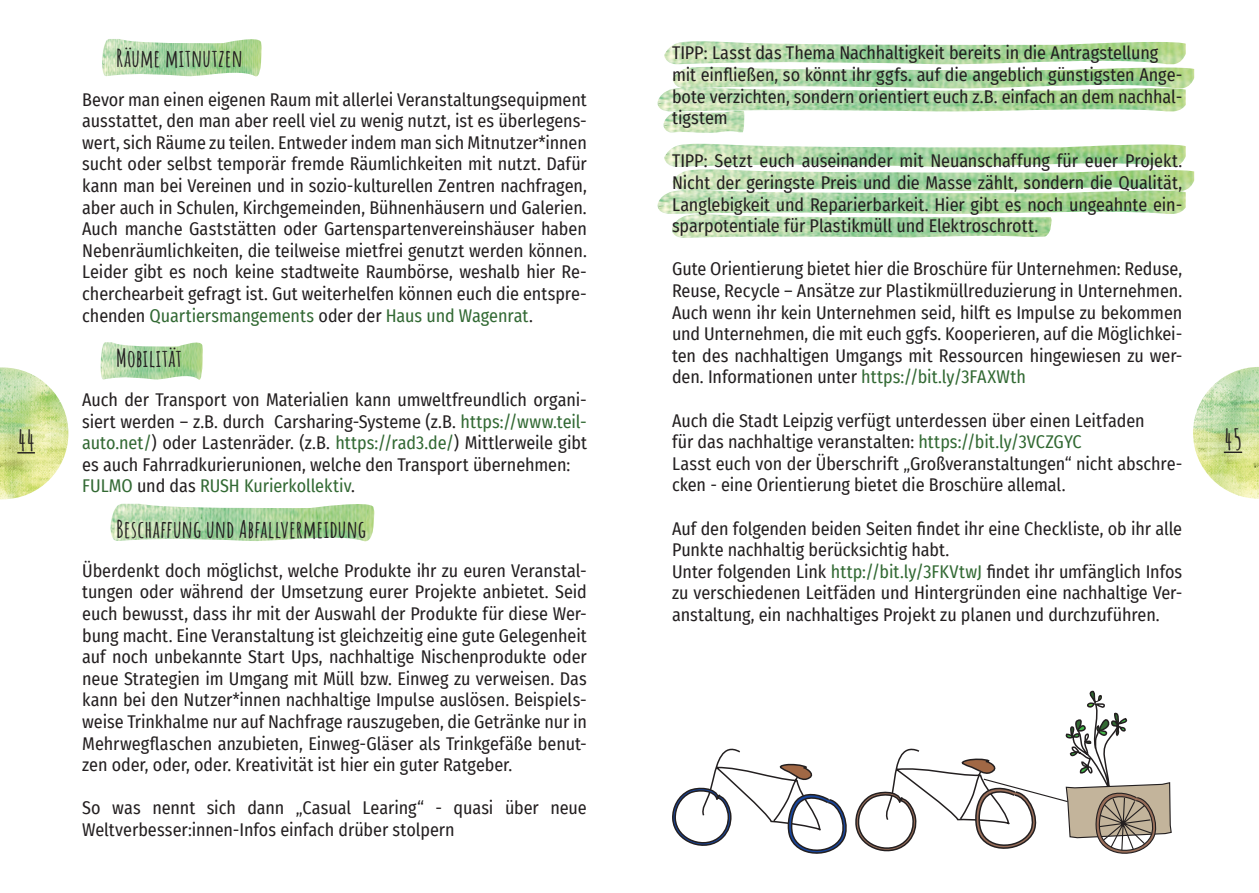
<style>
.page{position:relative;width:1259px;height:893px;background:#fff}
.page>*{position:absolute;margin:0;border:0;box-sizing:border-box;transform-origin:0 0}
.t1{font:700 28.5px "Amatic SC";color:#231f20}
.t2{font:700 24px "Amatic SC";letter-spacing:.005em;color:#231f20}
.t3{font:18px/21.6px "Fira Sans Condensed";letter-spacing:-.005em;color:#231f20}
.s1{color:#326933}
</style>
<div class="page">
<img style="left:102px;top:39px;width:159px;height:38px">
<img style="left:110px;top:504px;width:264px;height:38px">
<img style="left:100px;top:342px;width:103px;height:38px">
<img style="left:664px;top:41px;width:521px;height:23px">
<img style="left:672px;top:67px;width:522px;height:21px">
<img style="left:657px;top:87px;width:528px;height:24px">
<img style="left:663px;top:110px;width:81px;height:23px">
<img style="left:672px;top:214px;width:380px;height:24px">
<img style="left:664px;top:144px;width:521px;height:23px">
<img style="left:672px;top:169px;width:522px;height:21px">
<img style="left:657px;top:190px;width:528px;height:24px">
<img style="left:1193px;top:367px;width:66px;height:132px">
<img style="left:0;top:367px;width:68px;height:132px">
<svg style="left:17px;top:452px;width:18px;height:1px"></svg>
<svg style="left:1223px;top:452px;width:19px;height:1px"></svg>
<svg style="left:672px;top:690px;width:500px;height:164px"></svg>
<p class="t3" style="left:672px;top:42px;width:512px">TIPP: Lasst das Thema Nachhaltigkeit bereits in die Antragstellung mit einfließen, so könnt ihr ggfs. auf die angeblich günstigsten Ange&shy;bote verzichten, sondern orientiert euch z.B. einfach an dem nachhal&shy;tigstem</p>
<p class="t3" style="left:672px;top:150px;width:512px;text-align:justify">TIPP: Setzt euch auseinander mit Neuanschaffung für euer Projekt.<br>Nicht der geringste Preis und die Masse zählt, sondern die Qualität, Langlebigkeit und Reparierbarkeit. Hier gibt es noch ungeahnte ein&shy;sparpotentiale für Plastikmüll und Elektroschrott.</p>
<p class="t3" style="left:672px;top:258px;width:512px;text-align:justify">Gute Orientierung bietet hier die Broschüre für Unternehmen: Reduse, Reuse, Recycle – Ansätze zur Plastikmüllreduzierung in Unternehmen.<br>Auch wenn ihr kein Unternehmen seid, hilft es Impulse zu bekommen und Unternehmen, die mit euch ggfs. Kooperieren, auf die Möglichkei&shy;ten des nachhaltigen Umgangs mit Ressourcen hingewiesen zu wer&shy;den. Informationen unter <span class="s1">https://bit.ly/3FAXWth</span></p>
<p class="t3" style="left:672px;top:409px;width:512px">Auch die Stadt Leipzig verfügt unterdessen über einen Leitfaden<br>für das nachhaltige veranstalten: <span class="s1">https://bit.ly/3VCZGYC<br></span>Lasst euch von der Überschrift „Großveranstaltungen“ nicht abschre&shy;cken - eine Orientierung bietet die Broschüre allemal.</p>
<p class="t3" style="left:672px;top:517px;width:512px">Auf den folgenden beiden Seiten findet ihr eine Checkliste, ob ihr alle Punkte nachhaltig berücksichtig habt.<br>Unter folgenden Link <span class="s1">http://bit.ly/3FKVtwJ</span> findet ihr umfänglich Infos zu verschiedenen Leitfäden und Hintergründen eine nachhaltige Ver&shy;anstaltung, ein nachhaltiges Projekt zu planen und durchzuführen.</p>
<h2 class="t2" style="left:116px;top:40px;width:128px">Räume mitnutzen</h2>
<p class="t3" style="left:82px;top:88px;width:506px;text-align:justify">Bevor man einen eigenen Raum mit allerlei Veranstaltungsequipment ausstattet, den man aber reell viel zu wenig nutzt, ist es überlegens&shy;wert, sich Räume zu teilen. Entweder indem man sich Mitnutzer*innen sucht oder selbst temporär fremde Räumlichkeiten mit nutzt. Dafür kann man bei Vereinen und in sozio-kulturellen Zentren nachfragen, aber auch in Schulen, Kirchgemeinden, Bühnenhäusern und Galerien.<br>Auch manche Gaststätten oder Gartenspartenvereinshäuser haben Nebenräumlichkeiten, die teilweise mietfrei genutzt werden können.<br>Leider gibt es noch keine stadtweite Raumbörse, weshalb hier Re&shy;cherchearbeit gefragt ist. Gut weiterhelfen können euch die entspre&shy;chenden <span class="s1">Quartiersmangements</span> oder der <span class="s1">Haus und Wagenrat</span>.</p>
<h2 class="t2" style="left:116px;top:340px;width:67px">Mobilität</h2>
<p class="t3" style="left:82px;top:388px;width:506px">Auch der Transport von Materialien kann umweltfreundlich organi&shy;siert werden – z.B. durch Carsharing-Systeme (z.B. <span class="s1">https://www.teil&shy;auto.net/</span>) oder Lastenräder. (z.B. <span class="s1">https://rad3.de/</span>) Mittlerweile gibt es auch Fahrradkurierunionen, welche den Transport übernehmen:<br><span class="s1">FULMO</span> und das <span class="s1">RUSH Kurierkollektiv</span>.</p>
<h2 class="t2" style="left:116px;top:511px;width:251px">Beschaffung und Abfallvermeidung</h2>
<p class="t3" style="left:82px;top:559px;width:506px;text-align:justify">Überdenkt doch möglichst, welche Produkte ihr zu euren Veranstal&shy;tungen oder während der Umsetzung eurer Projekte anbietet. Seid euch bewusst, dass ihr mit der Auswahl der Produkte für diese Wer&shy;bung macht. Eine Veranstaltung ist gleichzeitig eine gute Gelegenheit auf noch unbekannte Start Ups, nachhaltige Nischenprodukte oder neue Strategien im Umgang mit Müll bzw. Einweg zu verweisen. Das kann bei den Nutzer*innen nachhaltige Impulse auslösen. Beispiels&shy;weise Trinkhalme nur auf Nachfrage rauszugeben, die Getränke nur in Mehrwegflaschen anzubieten, Einweg-Gläser als Trinkgefäße benut&shy;zen oder, oder, oder. Kreativität ist hier ein guter Ratgeber.</p>
<p class="t3" style="left:82px;top:797px;width:506px">So was nennt sich dann „Casual Learing“ - quasi über neue<br>Weltverbesser:innen-Infos einfach drüber stolpern</p>
<h1 class="t1" style="left:17px;top:418px;width:19px">44</h1>
<h1 class="t1" style="left:1223px;top:418px;width:20px">45</h1>
</div>
